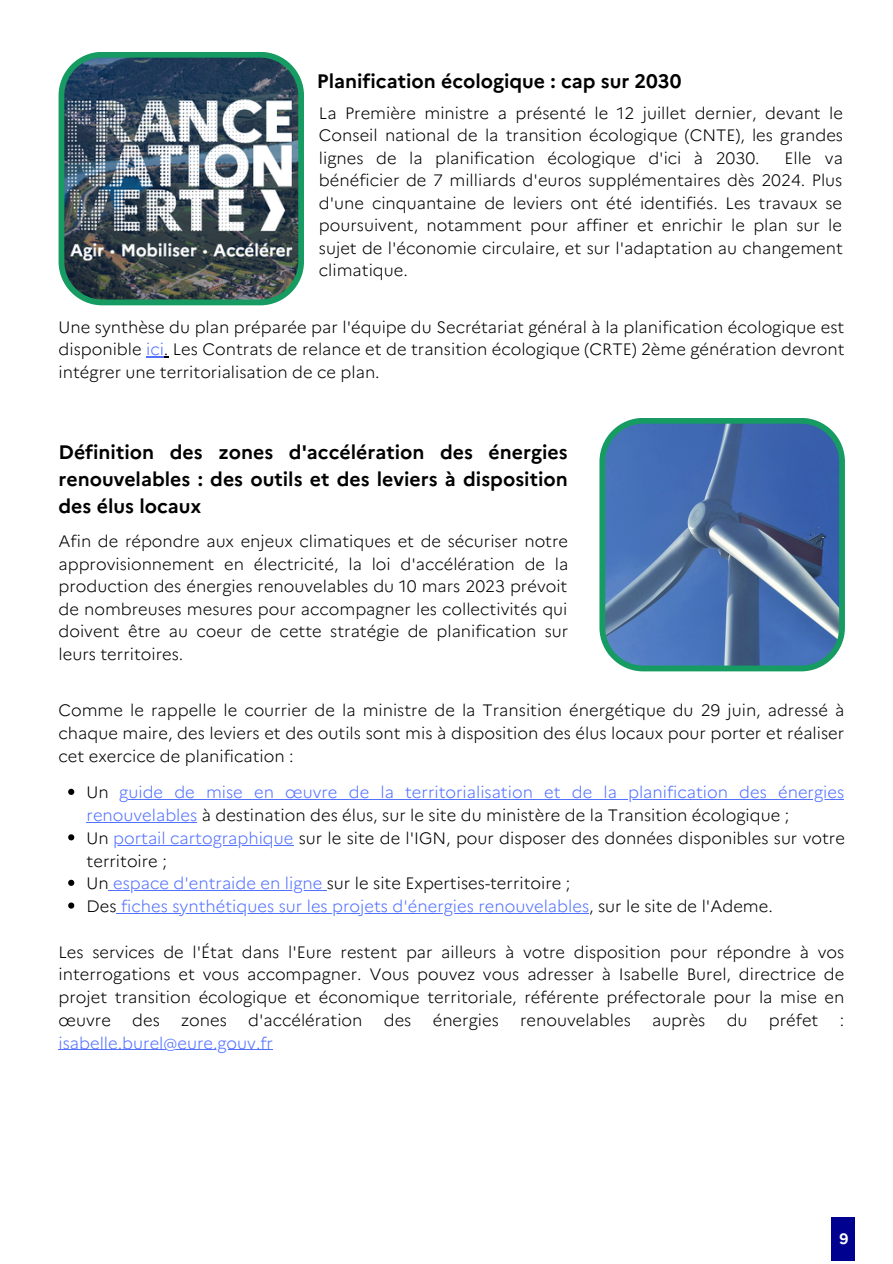
<style>
.page{position:relative;width:893px;height:1264px;background:#fff}
.page>*{position:absolute;margin:0;border:0;box-sizing:border-box;transform-origin:0 0}
.t1{font:700 19.5px/27px "Marianne";color:#000;text-align:justify}
.t2{font:300 16.5px/22.5px "Marianne";color:#000;text-align:justify}
.t3{font:300 16.5px/22.8px "Marianne";color:#5271ff}
.t4{font:700 15px "Marianne";color:#fff}
.s1{color:#5271ff}
.s2{color:#000}
</style>
<div class="page">
<div style="left:831px;top:1217px;width:23px;height:44px;background:#010190"></div>
<svg style="left:146px;top:356px;width:22px;height:2px"></svg>
<img style="left:59px;top:52px;width:245px;height:253px">
<svg style="left:599px;top:418px;width:245px;height:253px"></svg>
<svg style="left:68px;top:788px;width:6px;height:7px"></svg>
<hr style="left:128px;top:799px;width:716px;height:1px;background:#5271ff">
<hr style="left:87px;top:822px;width:110px;height:1px;background:#5271ff">
<svg style="left:68px;top:834px;width:6px;height:6px"></svg>
<hr style="left:113px;top:844px;width:180px;height:1px;background:#5271ff">
<svg style="left:68px;top:879px;width:6px;height:6px"></svg>
<hr style="left:109px;top:890px;width:218px;height:1px;background:#5271ff">
<svg style="left:68px;top:902px;width:6px;height:6px"></svg>
<hr style="left:117px;top:913px;width:472px;height:1px;background:#5271ff">
<hr style="left:59px;top:1049px;width:214px;height:1px;background:#5271ff">
<p class="t1" style="left:317px;top:66px;width:366px">Planification écologique : cap sur 2030</p>
<p class="t2" style="left:319px;top:100px;width:525px">La Première ministre a présenté le 12 juillet dernier, devant le Conseil national de la transition écologique (CNTE), les grandes lignes de la planification écologique d'ici à 2030.</p>
<p class="t2" style="left:319px;top:145px;width:525px;text-indent:465px">Elle va bénéficier de 7 milliards d'euros supplémentaires dès 2024. Plus d'une cinquantaine de leviers ont été identifiés. Les travaux se poursuivent, notamment pour affiner et enrichir le plan sur le sujet de l'économie circulaire, et sur l'adaptation au changement climatique.</p>
<p class="t2" style="left:59px;top:314px;width:787px">Une synthèse du plan préparée par l'équipe du Secrétariat général à la planification écologique est disponible <span class="s1">ici</span>. Les Contrats de relance et de transition écologique (CRTE) 2ème génération devront intégrer une territorialisation de ce plan.</p>
<p class="t1" style="left:59px;top:436px;width:510px">Définition des zones d'accélération des énergies renouvelables : des outils et des leviers à disposition des élus locaux</p>
<p class="t2" style="left:59px;top:529px;width:511px">Afin de répondre aux enjeux climatiques et de sécuriser notre approvisionnement en électricité, la loi d'accélération de la production des énergies renouvelables du 10 mars 2023 prévoit de nombreuses mesures pour accompagner les collectivités qui doivent être au coeur de cette stratégie de planification sur leurs territoires.</p>
<p class="t2" style="left:59px;top:697px;width:787px">Comme le rappelle le courrier de la ministre de la Transition énergétique du 29 juin, adressé à chaque maire, des leviers et des outils sont mis à disposition des élus locaux pour porter et réaliser cet exercice de planification :</p>
<p class="t3" style="left:87px;top:779px;width:759px"><span class="s2">Un</span> guide de mise en œuvre de la territorialisation et de la planification des énergies renouvelables <span class="s2">à destination des élus, sur le site du ministère de la Transition écologique ;</span></p>
<p class="t2" style="left:87px;top:825px;width:759px">Un <span class="s1">portail cartographique</span> sur le site de l'IGN, pour disposer des données disponibles sur votre territoire ;</p>
<p class="t2" style="left:87px;top:870px;width:485px">Un <span class="s1">espace d'entraide en ligne</span> sur le site Expertises-territoire ;</p>
<p class="t3" style="left:87px;top:893px;width:687px"><span class="s2">Des</span> fiches synthétiques sur les projets d'énergies renouvelables<span class="s2">, sur le site de l'Ademe.</span></p>
<p class="t2" style="left:59px;top:939px;width:787px">Les services de l'État dans l'Eure restent par ailleurs à votre disposition pour répondre à vos interrogations et vous accompagner. Vous pouvez vous adresser à Isabelle Burel, directrice de projet transition écologique et économique territoriale, référente préfectorale pour la mise en œuvre</p>
<p class="t2" style="left:132px;top:1007px;width:29px">des</p>
<p class="t2" style="left:181px;top:1007px;width:47px">zones</p>
<p class="t2" style="left:248px;top:1007px;width:116px">d'accélération</p>
<p class="t2" style="left:384px;top:1007px;width:29px">des</p>
<p class="t2" style="left:432px;top:1007px;width:68px">énergies</p>
<p class="t2" style="left:520px;top:1007px;width:112px">renouvelables</p>
<p class="t2" style="left:652px;top:1007px;width:55px">auprès</p>
<p class="t2" style="left:726px;top:1007px;width:22px">du</p>
<p class="t2" style="left:768px;top:1007px;width:51px">préfet</p>
<p class="t2" style="left:839px;top:1007px;width:6px">:</p>
<p class="t3" style="left:59px;top:1029px;width:216px">isabelle.burel@eure.gouv.fr</p>
<p class="t4" style="left:839px;top:1226px;width:10px">9</p>
</div>
